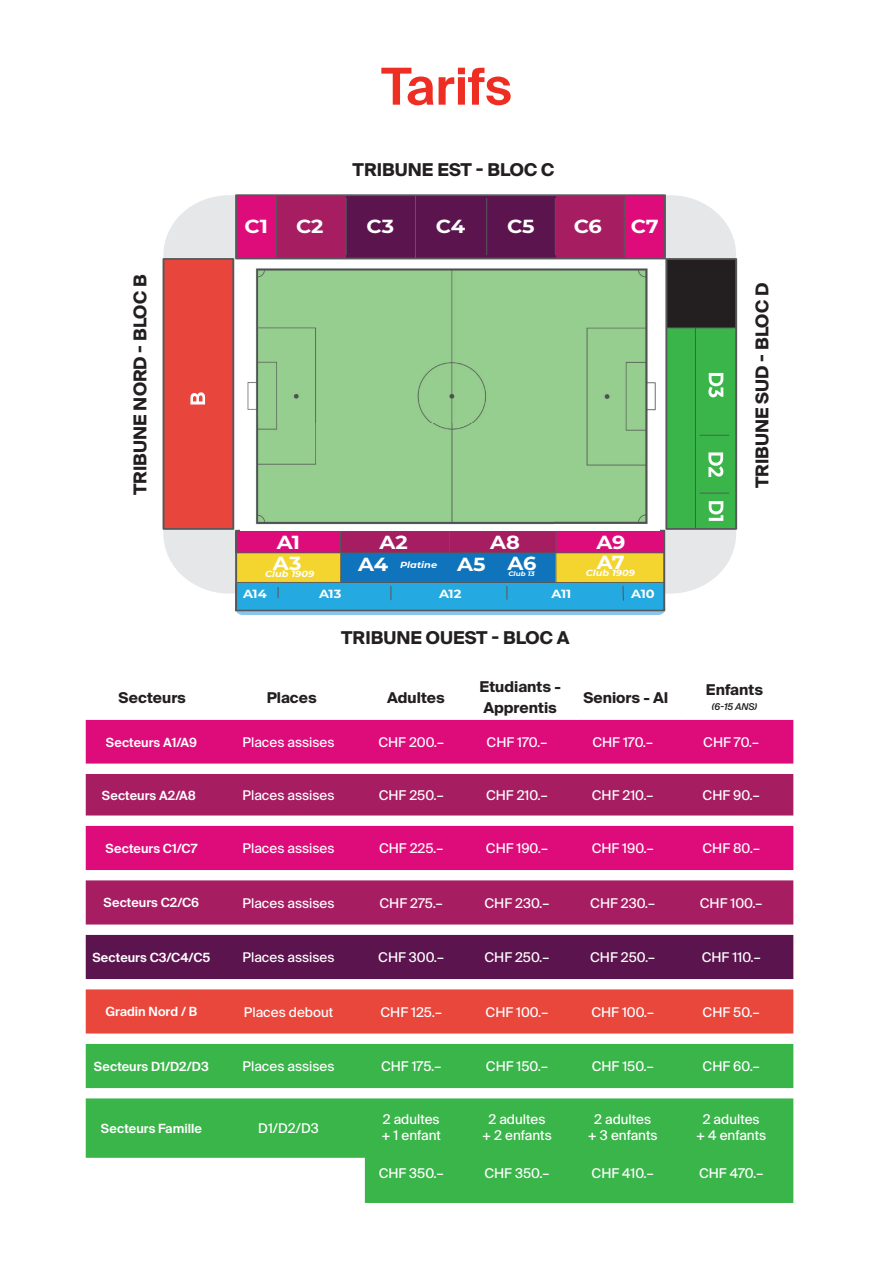
<style>
.page{position:relative;width:893px;height:1263px;background:#fff}
.page>*{position:absolute;margin:0;border:0;box-sizing:border-box;transform-origin:0 0}
.t1{font:600 51px "Suisse Intl";color:#ee2e22}
.t2{font:700 18.9px "Montserrat";letter-spacing:-.005em;color:#fff;scale:1.1 1}
.t3{font:700 17.7px "Suisse Intl";color:#231f20}
.t4{font:700 14.85px/21.5px "Suisse Intl";color:#231f20}
.t5{font:13.5px/15.3px "Suisse Intl";color:#fff;text-align:center}
.t6{font:600 12.75px "Suisse Intl";color:#fff}
.t7{font:700 11.85px "Montserrat";letter-spacing:-.02em;color:#fff;scale:1.1 1}
.t8{font:italic 500 9.45px "Suisse Intl";color:#231f20}
.t9{font:italic 700 8.85px "Montserrat";color:#fff;scale:1.1 1}
.t10{font:italic 700 6.45px "Montserrat";color:#fff;scale:1.1 1}
.s1{font-style:normal;font-size:18.9px}
</style>
<div class="page">
<svg style="left:163px;top:195px;width:573px;height:398px;fill:#e6e7e9"></svg>
<div style="left:236px;top:196px;width:41px;height:62px;background:#de0c7a"></div>
<div style="left:624px;top:196px;width:41px;height:62px;background:#de0c7a"></div>
<div style="left:277px;top:196px;width:69px;height:62px;background:#a71d62"></div>
<div style="left:346px;top:196px;width:69px;height:62px;background:#5c144e"></div>
<div style="left:555px;top:196px;width:69px;height:62px;background:#a71d62"></div>
<div style="left:487px;top:196px;width:69px;height:62px;background:#5c144e"></div>
<div style="left:667px;top:259px;width:69px;height:70px;background:#231f20"></div>
<div style="left:695px;top:328px;width:41px;height:200px;background:#3ab54a"></div>
<div style="left:666px;top:328px;width:29px;height:200px;background:#3ab54a"></div>
<div style="left:415px;top:196px;width:72px;height:62px;background:#5c144e"></div>
<div style="left:163px;top:259px;width:70px;height:270px;background:#e8453c"></div>
<div style="left:665px;top:258px;width:72px;height:272px;border:2px solid #57585a"></div>
<div style="left:163px;top:258px;width:71px;height:272px;border:2px solid #57585a"></div>
<div style="left:235px;top:194px;width:431px;height:65px;border:2px solid #57585a"></div>
<svg style="left:190px;top:392px;width:15px;height:12px"></svg>
<svg style="left:709px;top:501px;width:14px;height:20px"></svg>
<svg style="left:708px;top:452px;width:15px;height:25px"></svg>
<svg style="left:708px;top:373px;width:15px;height:24px"></svg>
<svg style="left:700px;top:435px;width:29px;height:1px"></svg>
<hr style="left:276px;top:198px;width:1px;height:57px;background:#57585a">
<hr style="left:346px;top:198px;width:1px;height:57px;background:#57585a">
<hr style="left:486px;top:198px;width:1px;height:57px;background:#57585a">
<hr style="left:415px;top:195px;width:1px;height:63px;background:#57585a">
<hr style="left:555px;top:198px;width:1px;height:57px;background:#57585a">
<hr style="left:624px;top:198px;width:1px;height:57px;background:#57585a">
<hr style="left:667px;top:327px;width:69px;height:1px;background:#57585a">
<svg style="left:700px;top:493px;width:29px;height:1px"></svg>
<svg style="left:235px;top:530px;width:430px;height:85px;background:#73819a"></svg>
<hr style="left:695px;top:328px;width:1px;height:201px;background:#57585a">
<img style="left:241px;top:264px;width:418px;height:266px">
<div style="left:86px;top:720px;width:707px;height:44px;background:#de0c7a"></div>
<svg style="left:86px;top:774px;width:707px;height:150px;background:#c3377e"></svg>
<div style="left:86px;top:935px;width:707px;height:44px;background:#5c144e"></div>
<div style="left:86px;top:989px;width:707px;height:44px;background:#e9463c"></div>
<svg style="left:86px;top:1044px;width:707px;height:159px;fill:#3ab54a"></svg>
<h1 class="t1" style="left:381px;top:57px;width:132px">Tarifs</h1>
<h3 class="t3" style="left:353px;top:160px;width:203px">TRIBUNE EST - BLOC C</h3>
<h2 class="t2" style="left:244px;top:212px;width:23px">C1</h2>
<h2 class="t2" style="left:296px;top:212px;width:27px">C2</h2>
<h2 class="t2" style="left:367px;top:212px;width:27px">C3</h2>
<h2 class="t2" style="left:436px;top:212px;width:28px">C4</h2>
<h2 class="t2" style="left:507px;top:212px;width:27px">C5</h2>
<h2 class="t2" style="left:574px;top:212px;width:27px">C6</h2>
<h2 class="t2" style="left:631px;top:212px;width:27px">C7</h2>
<h3 class="t3" style="left:130px;top:495px;width:222px;rotate:-90deg">TRIBUNE NORD - BLOC B</h3>
<h3 class="t3" style="left:752px;top:488px;width:207px;rotate:-90deg">TRIBUNE SUD - BLOC D</h3>
<h2 class="t2" style="left:277px;top:528px;width:23px">A1</h2>
<h2 class="t2" style="left:379px;top:528px;width:27px">A2</h2>
<h2 class="t2" style="left:490px;top:528px;width:28px">A8</h2>
<h2 class="t2" style="left:596px;top:528px;width:28px">A9</h2>
<p class="t9" style="left:265px;top:567px;width:46px">Club 1909</p>
<h2 class="t2" style="left:273px;top:549px;width:27px">A3</h2>
<h2 class="t2" style="left:597px;top:549px;width:27px">A7</h2>
<p class="t9" style="left:358px;top:558px;width:164px"><span class="s1">A4</span> Platine <span class="s1">A5 A6</span></p>
<p class="t10" style="left:508px;top:569px;width:26px">Club 13</p>
<p class="t9" style="left:586px;top:566px;width:46px">Club 1909</p>
<p class="t7" style="left:243px;top:585px;width:23px">A14</p>
<p class="t7" style="left:319px;top:585px;width:22px">A13</p>
<p class="t7" style="left:439px;top:585px;width:22px">A12</p>
<p class="t7" style="left:552px;top:585px;width:19px">A11</p>
<p class="t7" style="left:631px;top:585px;width:23px">A10</p>
<h3 class="t3" style="left:341px;top:628px;width:230px">TRIBUNE OUEST - BLOC A</h3>
<p class="t4" style="left:119px;top:687px;width:69px">Secteurs</p>
<p class="t4" style="left:267px;top:687px;width:52px">Places</p>
<p class="t4" style="left:387px;top:687px;width:59px">Adultes</p>
<p class="t4" style="left:479px;top:676px;width:83px">Etudiants -<br>Apprentis</p>
<p class="t4" style="left:583px;top:687px;width:87px">Seniors - AI</p>
<p class="t4" style="left:706px;top:679px;width:59px">Enfants</p>
<p class="t8" style="left:712px;top:702px;width:47px">(6-15 ANS)</p>
<p class="t6" style="left:106px;top:735px;width:93px">Secteurs A1/A9</p>
<p class="t5" style="left:243px;top:735px;width:93px">Places assises</p>
<p class="t5" style="left:378px;top:735px;width:67px">CHF 200.–</p>
<p class="t5" style="left:487px;top:735px;width:62px">CHF 170.–</p>
<p class="t5" style="left:592px;top:735px;width:62px">CHF 170.–</p>
<p class="t5" style="left:703px;top:735px;width:57px">CHF 70.–</p>
<p class="t6" style="left:102px;top:788px;width:96px">Secteurs A2/A8</p>
<p class="t5" style="left:243px;top:787px;width:93px">Places assises</p>
<p class="t5" style="left:379px;top:787px;width:66px">CHF 250.–</p>
<p class="t5" style="left:486px;top:787px;width:63px">CHF 210.–</p>
<p class="t5" style="left:592px;top:787px;width:63px">CHF 210.–</p>
<p class="t5" style="left:703px;top:787px;width:59px">CHF 90.–</p>
<p class="t6" style="left:106px;top:841px;width:93px">Secteurs C1/C7</p>
<p class="t5" style="left:243px;top:841px;width:93px">Places assises</p>
<p class="t5" style="left:379px;top:841px;width:66px">CHF 225.–</p>
<p class="t5" style="left:486px;top:841px;width:63px">CHF 190.–</p>
<p class="t5" style="left:592px;top:841px;width:63px">CHF 190.–</p>
<p class="t5" style="left:702px;top:841px;width:59px">CHF 80.–</p>
<p class="t6" style="left:103px;top:895px;width:97px">Secteurs C2/C6</p>
<p class="t5" style="left:243px;top:895px;width:93px">Places assises</p>
<p class="t5" style="left:380px;top:895px;width:65px">CHF 275.–</p>
<p class="t5" style="left:485px;top:895px;width:66px">CHF 230.–</p>
<p class="t5" style="left:590px;top:895px;width:66px">CHF 230.–</p>
<p class="t5" style="left:700px;top:895px;width:64px">CHF 100.–</p>
<p class="t6" style="left:92px;top:950px;width:119px">Secteurs C3/C4/C5</p>
<p class="t5" style="left:243px;top:950px;width:93px">Places assises</p>
<p class="t5" style="left:378px;top:950px;width:67px">CHF 300.–</p>
<p class="t5" style="left:484px;top:950px;width:66px">CHF 250.–</p>
<p class="t5" style="left:590px;top:950px;width:66px">CHF 250.–</p>
<p class="t5" style="left:702px;top:950px;width:60px">CHF 110.–</p>
<p class="t6" style="left:105px;top:1004px;width:93px">Gradin Nord / B</p>
<p class="t5" style="left:244px;top:1004px;width:91px">Places debout</p>
<p class="t5" style="left:381px;top:1004px;width:63px">CHF 125.–</p>
<p class="t5" style="left:486px;top:1004px;width:64px">CHF 100.–</p>
<p class="t5" style="left:591px;top:1004px;width:64px">CHF 100.–</p>
<p class="t5" style="left:703px;top:1004px;width:59px">CHF 50.–</p>
<p class="t6" style="left:94px;top:1059px;width:116px">Secteurs D1/D2/D3</p>
<p class="t5" style="left:243px;top:1059px;width:93px">Places assises</p>
<p class="t5" style="left:381px;top:1059px;width:62px">CHF 175.–</p>
<p class="t5" style="left:486px;top:1059px;width:63px">CHF 150.–</p>
<p class="t5" style="left:592px;top:1059px;width:63px">CHF 150.–</p>
<p class="t5" style="left:703px;top:1059px;width:59px">CHF 60.–</p>
<p class="t6" style="left:101px;top:1121px;width:102px">Secteurs Famille</p>
<p class="t5" style="left:258px;top:1121px;width:62px">D1/D2/D3</p>
<p class="t5" style="left:381px;top:1112px;width:61px;text-align:left">2 adultes + 1 enfant</p>
<p class="t5" style="left:482px;top:1112px;width:71px">2 adultes<br>+ 2 enfants</p>
<p class="t5" style="left:588px;top:1112px;width:71px">2 adultes<br>+ 3 enfants</p>
<p class="t5" style="left:696px;top:1112px;width:72px">2 adultes<br>+ 4 enfants</p>
<p class="t5" style="left:379px;top:1165px;width:67px">CHF 350.–</p>
<p class="t5" style="left:484px;top:1165px;width:67px">CHF 350.–</p>
<p class="t5" style="left:592px;top:1165px;width:64px">CHF 410.–</p>
<p class="t5" style="left:699px;top:1165px;width:66px">CHF 470.–</p>
</div>
